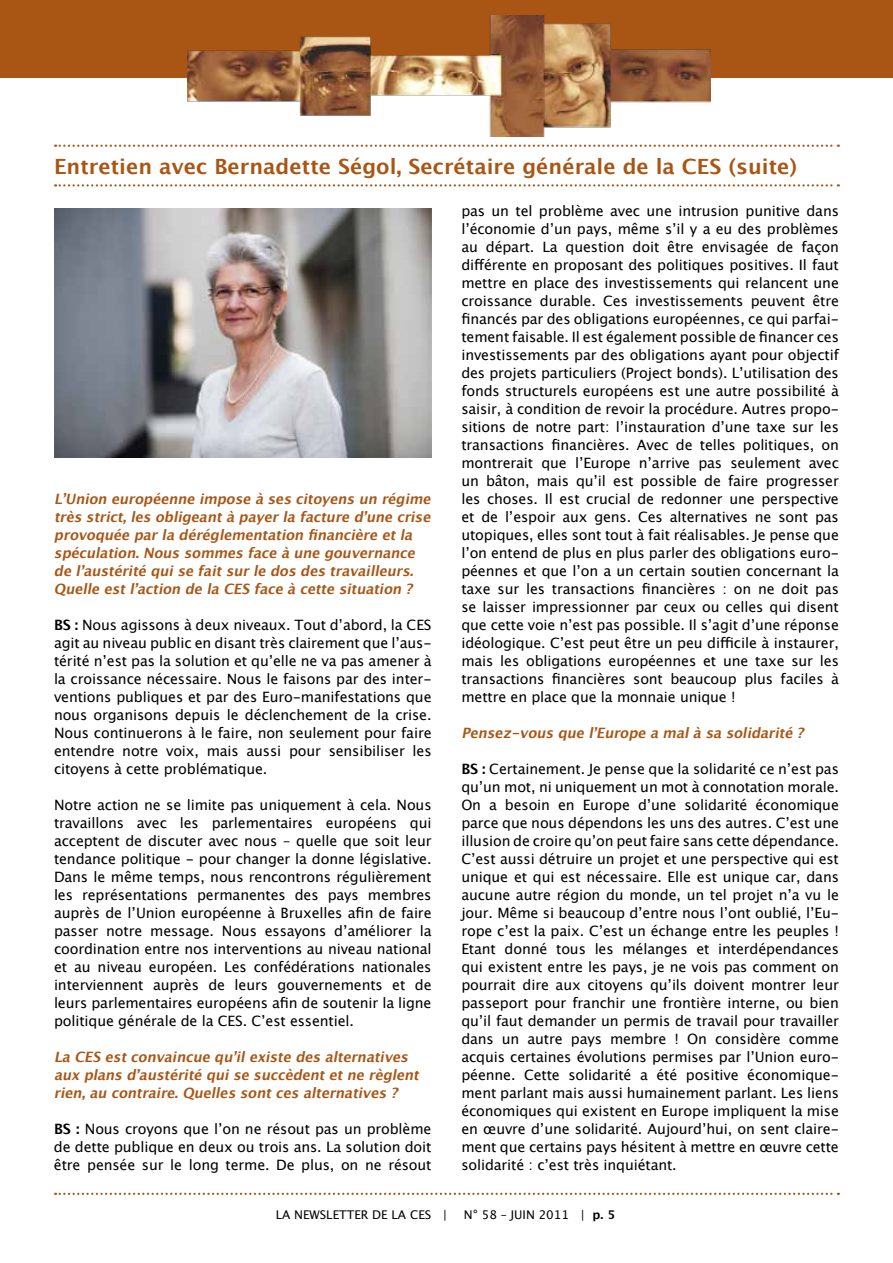
<style>
.page{position:relative;width:893px;height:1263px;background:#fff}
.page>*{position:absolute;margin:0;border:0;box-sizing:border-box;transform-origin:0 0}
.t1{font:700 21px "Lucida Grande";color:#a95615}
.t2{font:14.25px/18px "Lucida Grande";letter-spacing:-.01em;color:#000;text-align:justify}
.t3{font:italic 700 14.25px/18px "Lucida Grande";color:#a95615}
.t4{font:12px "Lucida Grande";color:#000}
.s1{font-weight:700}
</style>
<div class="page">
<div style="left:0;top:0;width:893px;height:78px;background:#a95615"></div>
<img style="left:188px;top:15px;width:522px;height:121px">
<svg style="left:55px;top:1193px;width:784px;height:2px"></svg>
<img style="left:54px;top:208px;width:378px;height:250px">
<svg style="left:55px;top:145px;width:784px;height:2px"></svg>
<svg style="left:55px;top:184px;width:784px;height:3px"></svg>
<h1 class="t1" style="left:54px;top:154px;width:745px">Entretien avec Bernadette Ségol, Secrétaire générale de la CES (suite)</h1>
<p class="t3" style="left:54px;top:490px;width:382px">L’Union européenneimposeàsescitoyensun régime trèsstrict,lesobligeantàpayerlafactured’unecrise provoquéeparladéréglementation financièreetla spéculation.Noussommesfaceàunegouvernance del’austéritéquisefaitsurledosdestravailleurs.<br>Quelleestl’action delaCESfaceàcettesituation ?</p>
<p class="t2" style="left:54px;top:616px;width:379px;text-align:left"><span class="s1">BS :</span> Nous agissons à deux niveaux. Tout d’abord, la CES agit au niveau public en disant très clairement que l’aus&shy;térité n’est pas la solution et qu’elle ne va pas amener à la croissance nécessaire. Nous le faisons par des inter&shy;ventions publiques et par des Euro-manifestations que nous organisons depuis le déclenchement de la crise.<br>Nous continuerons à le faire, non seulement pour faire entendre notre voix, mais aussi pour sensibiliser les citoyens à cette problématique.</p>
<p class="t2" style="left:54px;top:796px;width:379px">Notre action ne se limite pas uniquement à cela. Nous travaillons avec les parlementaires européens qui acceptent de discuter avec nous – quelle que soit leur tendance politique - pour changer la donne législative.<br>Dans le même temps, nous rencontrons régulièrement les représentations permanentes des pays membres auprès de l’U nion européenne à Bruxelles afin de faire passer notre message. Nous essayons d’améliorer la coordination entre nos interventions au niveau national et au niveau européen. Les confédérations nationales interviennent auprès de leurs gouvernements et de leurs parlementaires européens afin de soutenir la ligne politique générale de la CES. C’est essentiel.</p>
<p class="t3" style="left:54px;top:1048px;width:371px">LaCESestconvaincuequ’ilexistedesalternatives auxplansd’austéritéquisesuccèdentetnerèglent rien,au contraire.Quellessontcesalternatives?</p>
<p class="t2" style="left:54px;top:1120px;width:379px"><span class="s1">BS :</span> Nous croyons que l’on ne résout pas un problème de dette publique en deux ou trois ans. La solution doit être pensée sur le long terme. De plus, on ne résout</p>
<p class="t2" style="left:461px;top:202px;width:379px">pas un tel problème avec une intrusion punitive dans l’économie d’un pays, même s’il y a eu des problèmes au départ. La question doit être envisagée de façon différente en proposant des politiques positives. I l faut mettre en place des investissements qui relancent une croissance durable. Ces investissements peuvent être financés par des obligations européennes, ce qui parfai&shy;tement faisable. I l est également possible de financer ces investissements par des obligations ayant pour objectif des projets particuliers (Project bonds). L’utilisation des fonds structurels européens est une autre possibilité à saisir, à condition de revoir la procédure. Autres propo&shy;sitions de notre part: l’instauration d’une taxe sur les transactions financières. Avec de telles politiques, on montrerait que l’Europe n’arrive pas seulement avec un bâton, mais qu’il est possible de faire progresser les choses. I l est crucial de redonner une perspective et de l’espoir aux gens. Ces alternatives ne sont pas utopiques, elles sont tout à fait réalisables. Je pense que l’on entend de plus en plus parler des obligations euro&shy;péennes et que l’on a un certain soutien concernant la taxe sur les transactions financières : on ne doit pas se laisser impressionner par ceux ou celles qui disent que cette voie n’est pas possible. I l s’agit d’une réponse idéologique. C’est peut être un peu difficile à instaurer, mais les obligations européennes et une taxe sur les transactions financières sont beaucoup plus faciles à mettre en place que la monnaie unique !</p>
<p class="t3" style="left:461px;top:724px;width:348px">Pensez-vousquel’Europeamalàsasolidarité?</p>
<p class="t2" style="left:461px;top:760px;width:379px"><span class="s1">BS :</span> Certainement. Je pense que la solidarité ce n’est pas qu’un mot, ni uniquement un mot à connotation morale.<br>On a besoin en Europe d’une solidarité économique parce que nous dépendons les uns des autres. C’est une illusion de croire qu’on peut faire sans cette dépendance.<br>C’est aussi détruire un projet et une perspective qui est unique et qui est nécessaire. Elle est unique car, dans aucune autre région du monde, un tel projet n’a vu le jour. Même si beaucoup d’entre nous l’ont oublié, l’Eu&shy;rope c’est la paix. C’est un échange entre les peuples !<br>Etant donné tous les mélanges et interdépendances qui existent entre les pays, je ne vois pas comment on pourrait dire aux citoyens qu’ils doivent montrer leur passeport pour franchir une frontière interne, ou bien qu’il faut demander un permis de travail pour travailler dans un autre pays membre ! On considère comme acquis certaines évolutions permises par l’U nion euro&shy;péenne. Cette solidarité a été positive économique&shy;ment parlant mais aussi humainement parlant. Les liens économiques qui existent en Europe impliquent la mise en œuvre d’une solidarité. Aujourd’hui, on sent claire&shy;ment que certains pays hésitent à mettre en œuvre cette solidarité : c’est très inquiétant.</p>
<p class="t4" style="left:276px;top:1207px;width:65px">LA NEWSLETTER</p>
<p class="t4" style="left:372px;top:1207px;width:53px">DE LA CES</p>
<p class="t4" style="left:443px;top:1207px;width:6px">|</p>
<p class="t4" style="left:462px;top:1207px;width:154px">N° 58 – juin 2011 | <span class="s1">p. 5</span></p>
</div>
